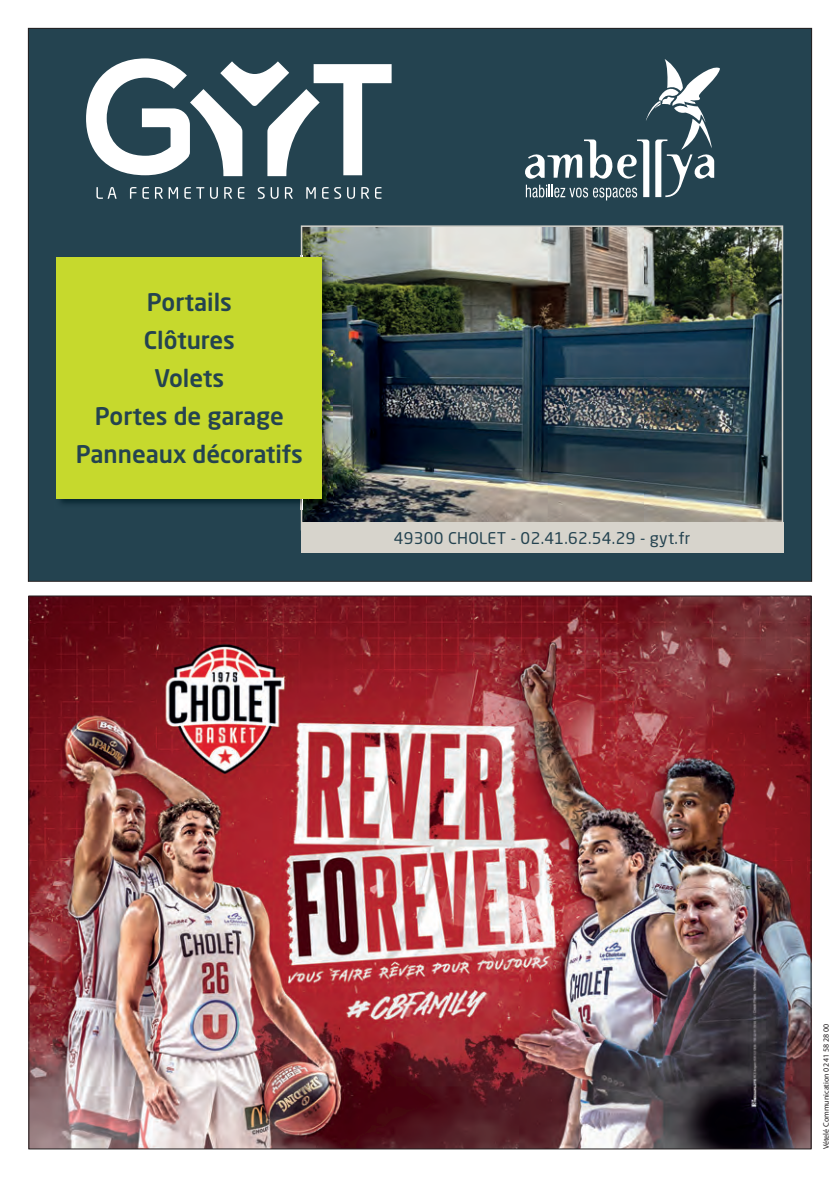
<style>
.page{position:relative;width:840px;height:1191px;background:#fff}
.page>*{position:absolute;margin:0;border:0;box-sizing:border-box;transform-origin:0 0}
.t1{font:500 24px/38px "Neo Sans W1 G";color:#244350;text-align:center}
.t2{font:16px "Neo Sans W1 G";letter-spacing:.02em;color:#244350}
.t3{font:8px "Myriad Pro";color:#231f20}
</style>
<div class="page">
<div style="left:28px;top:28px;width:783px;height:553px;background:#244350"></div>
<svg style="left:96px;top:187px;width:20px;height:12px"></svg>
<svg style="left:130px;top:187px;width:6px;height:12px"></svg>
<svg style="left:142px;top:187px;width:7px;height:12px"></svg>
<svg style="left:155px;top:187px;width:23px;height:12px"></svg>
<svg style="left:184px;top:187px;width:20px;height:12px"></svg>
<svg style="left:210px;top:187px;width:8px;height:12px"></svg>
<svg style="left:224px;top:187px;width:8px;height:12px"></svg>
<svg style="left:238px;top:187px;width:6px;height:12px"></svg>
<svg style="left:257px;top:187px;width:7px;height:12px"></svg>
<svg style="left:270px;top:187px;width:8px;height:12px"></svg>
<svg style="left:285px;top:187px;width:7px;height:12px"></svg>
<svg style="left:306px;top:187px;width:9px;height:12px"></svg>
<svg style="left:322px;top:187px;width:6px;height:12px"></svg>
<svg style="left:334px;top:187px;width:7px;height:12px"></svg>
<svg style="left:347px;top:187px;width:8px;height:12px"></svg>
<svg style="left:361px;top:187px;width:8px;height:12px"></svg>
<svg style="left:375px;top:187px;width:6px;height:12px"></svg>
<svg style="left:86px;top:58px;width:305px;height:118px"></svg>
<svg style="left:525px;top:59px;width:194px;height:141px"></svg>
<img style="left:300px;top:225px;width:482px;height:297px">
<div style="left:300px;top:522px;width:482px;height:31px;background:#d7d4cc"></div>
<img style="left:56px;top:255px;width:276px;height:254px">
<div style="left:57px;top:257px;width:265px;height:241px;background:#c6d92d"></div>
<img style="left:30px;top:597px;width:779px;height:550px">
<p class="t1" style="left:76px;top:283px;width:228px">Portails<br>Clôtures<br>Volets<br>Portes de garage<br>Panneaux décoratifs</p>
<p class="t2" style="left:393px;top:528px;width:298px">49300 CHOLET - 02.41.62.54.29 - gyt.fr</p>
<p class="t3" style="left:821px;top:1149px;width:127px;rotate:-90deg">Vételé Communication 02 41 58 28 00</p>
</div>
